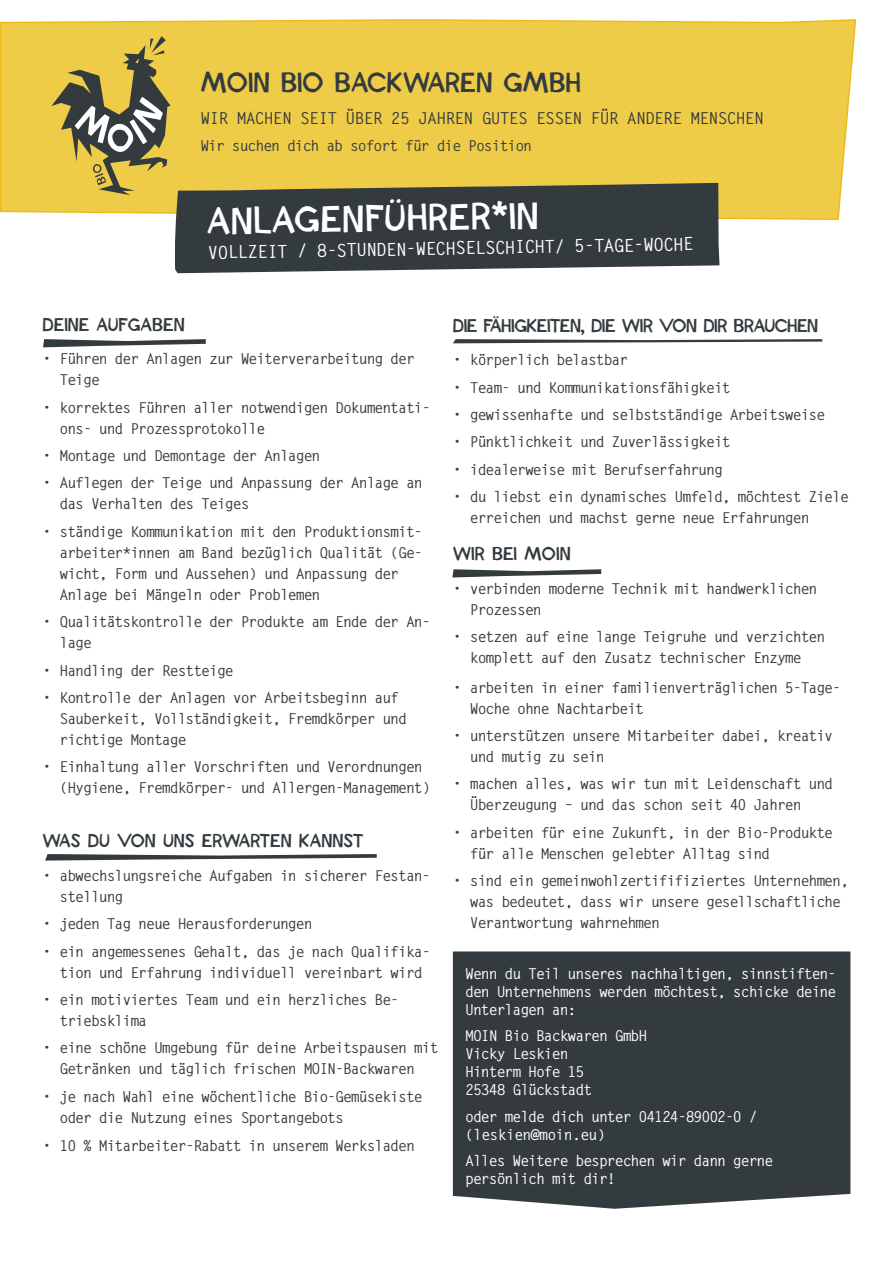
<style>
.page{position:relative;width:893px;height:1263px;background:#fff}
.page>*{position:absolute;margin:0;border:0;box-sizing:border-box;transform-origin:0 0}
.t1{font:36px "Skizzors";color:#fff}
.t2{font:27px "Skizzors";color:#343b3f}
.t3{font:18px "Skizzors";color:#343b3f}
.t4{font:700 18px "Letter Gothic Std";color:#fff}
.t5{font:18px "Skizzors";letter-spacing:-.025em;color:#343b3f}
.t6{font:700 16.5px "Letter Gothic Std";letter-spacing:-.05em;color:#343b3f}
.t7{font:700 15px/21px "Letter Gothic Std";letter-spacing:-.075em;color:#343b3f}
.t8{font:700 15px/18px "Letter Gothic Std";letter-spacing:-.075em;color:#fff}
</style>
<div class="page">
<div style="left:0;top:19px;width:857px;height:202px;background:#efcc47"></div>
<div style="left:453px;top:951px;width:397px;height:258px;background:#343b3f"></div>
<svg style="left:51px;top:36px;width:120px;height:159px;background:#b29f50"></svg>
<svg style="left:174px;top:183px;width:545px;height:91px;background:#474c49"></svg>
<svg style="left:453px;top:339px;width:369px;height:4px"></svg>
<svg style="left:45px;top:854px;width:332px;height:6px"></svg>
<svg style="left:452px;top:569px;width:149px;height:8px"></svg>
<svg style="left:43px;top:339px;width:163px;height:8px"></svg>
<h2 class="t2" style="left:200px;top:66px;width:382px">MOIN BIO BACKWAREN GMBH</h2>
<p class="t6" style="left:200px;top:108px;width:565px">WIR MACHEN SEIT ÜBER 25 JAHREN GUTES ESSEN FÜR ANDERE MENSCHEN</p>
<p class="t7" style="left:200px;top:135px;width:333px">Wir suchen dich ab sofort für die Position</p>
<h1 class="t1" style="left:206px;top:200px;width:333px;rotate:-1deg">ANLAGENFÜHRER*IN</h1>
<p class="t4" style="left:208px;top:241px;width:488px;rotate:-1deg">VOLLZEIT / 8-STUNDEN-WECHSELSCHICHT/ 5-TAGE-WOCHE</p>
<p class="t3" style="left:43px;top:313px;width:144px">DEINE AUFGABEN</p>
<p class="t7" style="left:60px;top:349px;width:357px;text-indent:-17px">• Führen der Anlagen zur Weiterverarbeitung der<br>Teige</p>
<p class="t7" style="left:60px;top:397px;width:373px;text-indent:-17px">• korrektes Führen aller notwendigen Dokumentati&shy;ons- und Prozessprotokolle</p>
<p class="t7" style="left:43px;top:445px;width:280px">• Montage und Demontage der Anlagen</p>
<p class="t7" style="left:60px;top:473px;width:365px;text-indent:-17px">• Auflegen der Teige und Anpassung der Anlage an das Verhalten des Teiges</p>
<p class="t7" style="left:60px;top:521px;width:365px;text-indent:-17px">• ständige Kommunikation mit den Produktionsmit&shy;arbeiter*innen am Band bezüglich Qualität (Ge&shy;wicht, Form und Aussehen) und Anpassung der Anlage bei Mängeln oder Problemen</p>
<p class="t7" style="left:60px;top:611px;width:373px;text-indent:-17px">• Qualitätskontrolle der Produkte am Ende der An&shy;lage</p>
<p class="t7" style="left:43px;top:660px;width:193px">• Handling der Restteige</p>
<p class="t7" style="left:60px;top:687px;width:349px;text-indent:-17px">• Kontrolle der Anlagen vor Arbeitsbeginn auf<br>Sauberkeit, Vollständigkeit, Fremdkörper und richtige Montage</p>
<p class="t7" style="left:60px;top:757px;width:373px;text-indent:-17px">• Einhaltung aller Vorschriften und Verordnungen (Hygiene, Fremdkörper- und Allergen-Management)</p>
<p class="t3" style="left:43px;top:830px;width:322px">WAS DU VON UNS ERWARTEN KANNST</p>
<p class="t7" style="left:60px;top:865px;width:373px;text-indent:-17px">• abwechslungsreiche Aufgaben in sicherer Festan&shy;stellung</p>
<p class="t7" style="left:43px;top:913px;width:272px">• jeden Tag neue Herausforderungen</p>
<p class="t7" style="left:60px;top:941px;width:373px;text-indent:-17px">• ein angemessenes Gehalt, das je nach Qualifika&shy;tion und Erfahrung individuell vereinbart wird</p>
<p class="t7" style="left:60px;top:989px;width:341px;text-indent:-17px">• ein motiviertes Team und ein herzliches Be&shy;triebsklima</p>
<p class="t7" style="left:43px;top:1038px;width:398px;text-align:center">• eine schöne Umgebung für deine Arbeitspausen mit<br>Getränken und täglich frischen MOIN-Backwaren</p>
<p class="t7" style="left:60px;top:1086px;width:365px;text-indent:-17px">• je nach Wahl eine wöchentliche Bio-Gemüsekiste oder die Nutzung eines Sportangebots</p>
<p class="t7" style="left:43px;top:1135px;width:374px">• 10 % Mitarbeiter-Rabatt in unserem Werksladen</p>
<p class="t5" style="left:453px;top:314px;width:367px">DIE FÄHIGKEITEN, DIE WIR VON DIR BRAUCHEN</p>
<p class="t7" style="left:453px;top:350px;width:177px">• körperlich belastbar</p>
<p class="t7" style="left:453px;top:377px;width:280px">• Team- und Kommunikationsfähigkeit</p>
<p class="t7" style="left:453px;top:404px;width:374px">• gewissenhafte und selbstständige Arbeitsweise</p>
<p class="t7" style="left:453px;top:432px;width:280px">• Pünktlichkeit und Zuverlässigkeit</p>
<p class="t7" style="left:453px;top:459px;width:272px">• idealerweise mit Berufserfahrung</p>
<p class="t7" style="left:470px;top:487px;width:381px;text-indent:-17px">• du liebst ein dynamisches Umfeld, möchtest Ziele erreichen und machst gerne neue Erfahrungen</p>
<p class="t3" style="left:453px;top:543px;width:119px">WIR BEI MOIN</p>
<p class="t7" style="left:470px;top:578px;width:349px;text-indent:-17px">• verbinden moderne Technik mit handwerklichen<br>Prozessen</p>
<p class="t7" style="left:453px;top:626px;width:374px;text-align:center">• setzen auf eine lange Teigruhe und verzichten komplett auf den Zusatz technischer Enzyme</p>
<p class="t7" style="left:470px;top:677px;width:373px;text-indent:-17px">• arbeiten in einer familienverträglichen 5-Tage-<br>Woche ohne Nachtarbeit</p>
<p class="t7" style="left:470px;top:725px;width:365px;text-indent:-17px">• unterstützen unsere Mitarbeiter dabei, kreativ und mutig zu sein</p>
<p class="t7" style="left:470px;top:774px;width:365px;text-indent:-17px">• machen alles, was wir tun mit Leidenschaft und<br>Überzeugung – und das schon seit 40 Jahren</p>
<p class="t7" style="left:470px;top:822px;width:365px;text-indent:-17px">• arbeiten für eine Zukunft, in der Bio-Produkte für alle Menschen gelebter Alltag sind</p>
<p class="t7" style="left:470px;top:871px;width:381px;text-indent:-17px">• sind ein gemeinwohlzertififiziertes Unternehmen, was bedeutet, dass wir unsere gesellschaftliche<br>Verantwortung wahrnehmen</p>
<p class="t8" style="left:465px;top:964px;width:373px;text-align:justify">Wenn du Teil unseres nachhaltigen, sinnstiften&shy;den Unternehmens werden möchtest, schicke deine Unterlagen an:</p>
<p class="t8" style="left:465px;top:1027px;width:184px">MOIN Bio Backwaren GmbH<br>Vicky Leskien<br>Hinterm Hofe 15<br>25348 Glückstadt</p>
<p class="t8" style="left:465px;top:1107px;width:294px">oder melde dich unter 04124-89002-0 / (leskien@moin.eu)</p>
<p class="t8" style="left:465px;top:1152px;width:310px">Alles Weitere besprechen wir dann gerne persönlich mit dir!</p>
</div>
